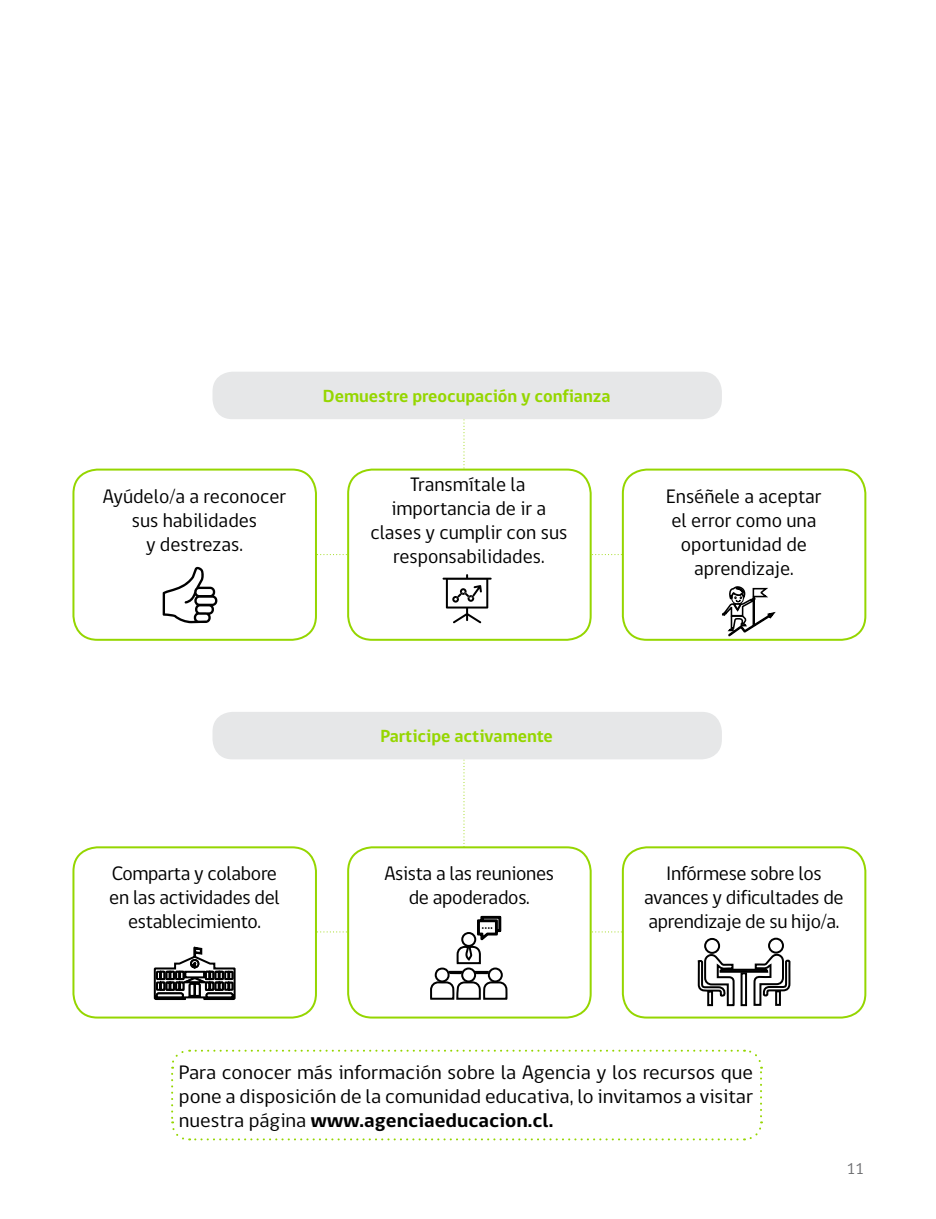
<style>
.page{position:relative;width:936px;height:1219px;background:#fff}
.page>*{position:absolute;margin:0;border:0;box-sizing:border-box;transform-origin:0 0}
.t1{font:20px/24px "gob CL";color:#000;text-align:center}
.t2{font:20px/24px "gob CL";color:#000;text-align:justify;scale:1.05 1}
.t3{font:700 18px "gob CL";color:#95d600}
.t4{font:16.6px "gob CL";color:#000}
.t5{font:16px "gob CL";color:#6d6e71}
.s1{font-weight:700}
</style>
<div class="page">
<svg style="left:317px;top:554px;width:304px;height:1px"></svg>
<svg style="left:463px;top:419px;width:2px;height:50px"></svg>
<div style="left:621px;top:469px;width:245px;height:172px;border:2px solid #95d600;border-radius:24px"></div>
<div style="left:348px;top:470px;width:242px;height:170px;background:#fff;border-radius:24px"></div>
<div style="left:347px;top:469px;width:244px;height:172px;border:2px solid #95d600;border-radius:24px"></div>
<div style="left:72px;top:469px;width:245px;height:172px;border:2px solid #95d600;border-radius:24px"></div>
<div style="left:212px;top:372px;width:509px;height:47px;background:#e6e7e8;border-radius:20px"></div>
<svg style="left:463px;top:759px;width:2px;height:85px"></svg>
<div style="left:621px;top:846px;width:245px;height:172px;border:2px solid #95d600;border-radius:24px"></div>
<div style="left:347px;top:846px;width:244px;height:172px;border:2px solid #95d600;border-radius:24px"></div>
<div style="left:72px;top:846px;width:245px;height:172px;border:2px solid #95d600;border-radius:24px"></div>
<div style="left:212px;top:712px;width:509px;height:47px;background:#e6e7e8;border-radius:20px"></div>
<svg style="left:442px;top:574px;width:49px;height:49px"></svg>
<svg style="left:171px;top:1049px;width:592px;height:92px"></svg>
<svg style="left:153px;top:946px;width:83px;height:55px"></svg>
<svg style="left:722px;top:586px;width:55px;height:55px"></svg>
<svg style="left:163px;top:567px;width:54px;height:56px"></svg>
<div style="left:704px;top:938px;width:16px;height:16px;border:2px solid #000;border-radius:50%"></div>
<div style="left:768px;top:938px;width:16px;height:16px;border:2px solid #000;border-radius:50%"></div>
<svg style="left:697px;top:952px;width:94px;height:55px"></svg>
<div style="left:775px;top:990px;width:5px;height:16px;border:2px solid #000"></div>
<div style="left:707px;top:991px;width:6px;height:15px;border:2px solid #000"></div>
<svg style="left:313px;top:915px;width:313px;height:86px"></svg>
<p class="t1" style="left:103px;top:484px;width:185px">Ayúdelo/a a reconocer sus habilidades<br>y destrezas.</p>
<p class="t3" style="left:323px;top:384px;width:289px">Demuestre preocupación y confianza</p>
<p class="t1" style="left:370px;top:473px;width:198px">Transmítale la importancia de ir a clases y cumplir con sus responsabilidades.</p>
<p class="t1" style="left:666px;top:484px;width:157px">Enséñele a aceptar el error como una oportunidad de aprendizaje.</p>
<p class="t1" style="left:109px;top:862px;width:172px">Comparta y colabore en las actividades del establecimiento.</p>
<p class="t3" style="left:380px;top:724px;width:174px">Participe activamente</p>
<p class="t1" style="left:384px;top:862px;width:171px">Asista a las reuniones de apoderados.</p>
<p class="t4" style="left:481px;top:912px;width:13px">....</p>
<p class="t1" style="left:644px;top:862px;width:201px">Infórmese sobre los avances y dificultades de aprendizaje de su hijo/a.</p>
<p class="t2" style="left:179px;top:1060px;width:548px">Para conocer más información sobre la Agencia y los recursos que pone a disposición de la comunidad educativa, lo invitamos a visitar nuestra página <span class="s1">www.agenciaeducacion.cl.</span></p>
<p class="t5" style="left:846px;top:1157px;width:19px">11</p>
</div>
